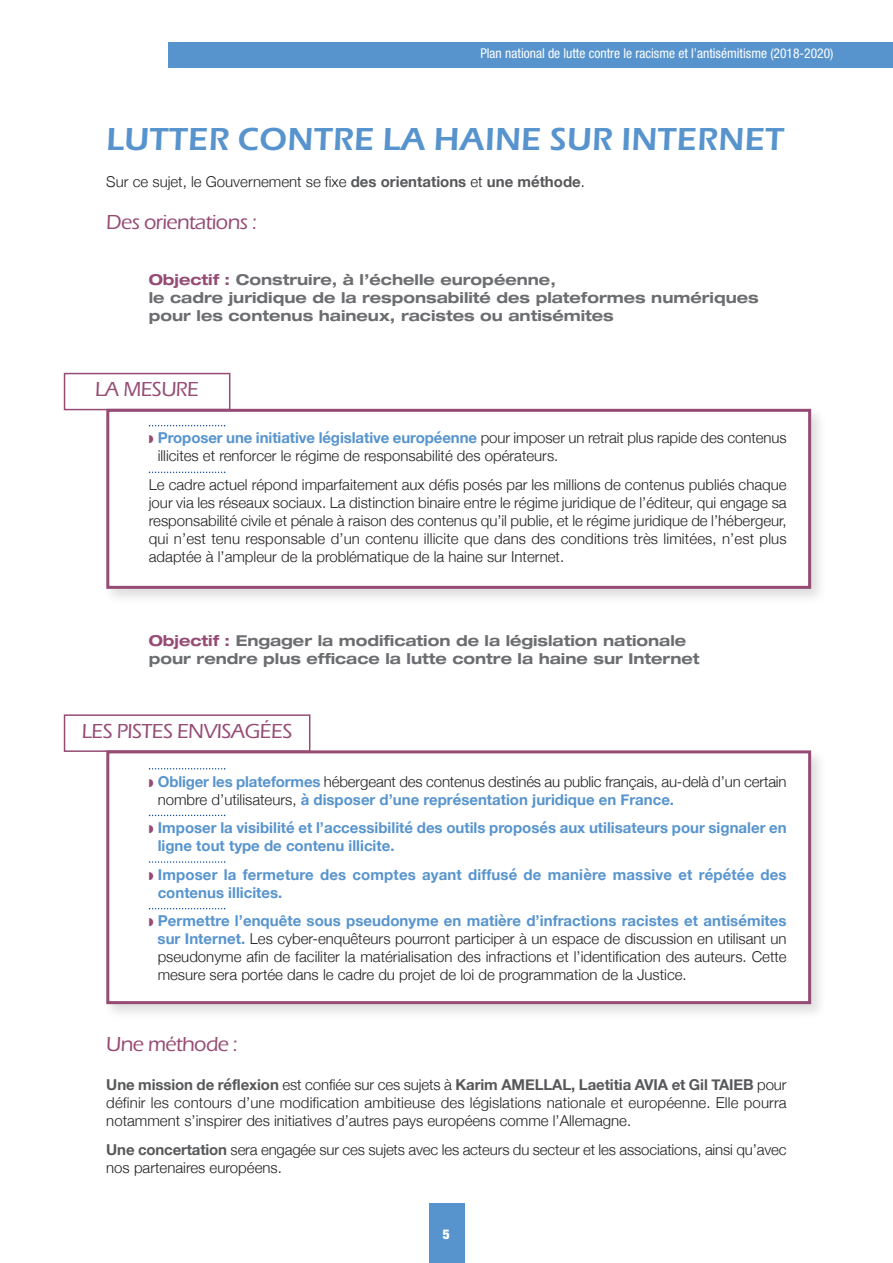
<style>
.page{position:relative;width:893px;height:1263px;background:#fff}
.page>*{position:absolute;margin:0;border:0;box-sizing:border-box;transform-origin:0 0}
.t1{font:600 33px "Eras Book ITC";letter-spacing:.01em;color:#5794ce}
.t2{font:500 21px "Eras ITC";letter-spacing:-.03em;color:#964b74}
.t3{font:300 15px/18px "Helvetica Neue";color:#231f20}
.t4{font:700 expanded 15px/18px "Helvetica Neue LT Pro";color:#6c6d70}
.t5{font:700 15px/18px "Helvetica Neue";color:#5794ce}
.t6{font:condensed 13.5px "Helvetica Neue LT Pro";color:#fff}
.t7{font:900 condensed 13.5px "Helvetica Neue";color:#fff}
.s1{font-weight:700;color:#57585a}
.s2{color:#964b74}
.s3{font-weight:700;color:#5794ce}
</style>
<div class="page">
<div style="left:429px;top:1204px;width:35px;height:59px;background:#5794ce"></div>
<div style="left:169px;top:43px;width:724px;height:25px;background:#5794ce"></div>
<img style="left:100px;top:403px;width:720px;height:195px">
<div style="left:109px;top:412px;width:699px;height:174px;background:#fff"></div>
<div style="left:106px;top:409px;width:705px;height:180px;border:3px solid #964b74"></div>
<img style="left:106px;top:744px;width:714px;height:269px">
<div style="left:109px;top:753px;width:699px;height:248px;background:#fff"></div>
<div style="left:106px;top:750px;width:705px;height:254px;border:3px solid #964b74"></div>
<svg style="left:149px;top:425px;width:76px;height:1px"></svg>
<svg style="left:149px;top:472px;width:76px;height:1px"></svg>
<svg style="left:149px;top:768px;width:76px;height:1px"></svg>
<svg style="left:149px;top:815px;width:76px;height:1px"></svg>
<svg style="left:149px;top:861px;width:76px;height:2px"></svg>
<svg style="left:149px;top:908px;width:76px;height:1px"></svg>
<div style="left:64px;top:373px;width:166px;height:37px;border:2px solid #964b74"></div>
<div style="left:64px;top:714px;width:246px;height:38px;border:2px solid #964b74"></div>
<p class="t6" style="left:480px;top:49px;width:355px">Plan national de lutte contre le racisme et l’antisémitisme (2018-2020)</p>
<h1 class="t1" style="left:107px;top:120px;width:679px">LUTTER CONTRE LA HAINE SUR INTERNET</h1>
<p class="t3" style="left:106px;top:172px;width:480px">Sur ce sujet, le Gouvernement se fixe <span class="s1">des orientations</span> et <span class="s1">une méthode</span>.</p>
<h2 class="t2" style="left:106px;top:210px;width:152px">Des orientations :</h2>
<p class="t4" style="left:149px;top:272px;width:611px"><span class="s2">Objectif :</span> Construire, à l’échelle européenne,<br>le cadre juridique de la responsabilité des plateformes numériques pour les contenus haineux, racistes ou antisémites</p>
<h2 class="t2" style="left:95px;top:378px;width:105px">LA MESURE</h2>
<p class="t3" style="left:158px;top:429px;width:630px"><span class="s3">Proposer une initiative législative européenne</span> pour imposer un retrait plus rapide des contenus illicites et renforcer le régime de responsabilité des opérateurs.</p>
<p class="t3" style="left:149px;top:475px;width:639px;text-align:justify">Le cadre actuel répond imparfaitement aux défis posés par les millions de contenus publiés chaque jour via les réseaux sociaux. La distinction binaire entre le régime juridique de l’éditeur, qui engage sa responsabilité civile et pénale à raison des contenus qu’il publie, et le régime juridique de l’hébergeur, qui n’est tenu responsable d’un contenu illicite que dans des conditions très limitées, n’est plus adaptée à l’ampleur de la problématique de la haine sur Internet.</p>
<p class="t4" style="left:149px;top:633px;width:552px"><span class="s2">Objectif :</span> Engager la modification de la législation nationale pour rendre plus efficace la lutte contre la haine sur Internet</p>
<h2 class="t2" style="left:82px;top:719px;width:212px">LES PISTES ENVISAGÉES</h2>
<p class="t3" style="left:158px;top:772px;width:630px"><span class="s3">Obliger les plateformes</span> hébergeant des contenus destinés au public français, au-delà d’un certain nombre d’utilisateurs, <span class="s3">à disposer d’une représentation juridique en France.</span></p>
<p class="t5" style="left:158px;top:818px;width:630px">Imposer la visibilité et l’accessibilité des outils proposés aux utilisateurs pour signaler en ligne tout type de contenu illicite.</p>
<p class="t5" style="left:158px;top:865px;width:630px">Imposer la fermeture des comptes ayant diffusé de manière massive et répétée des contenus illicites.</p>
<p class="t3" style="left:158px;top:912px;width:630px;text-align:justify"><span class="s3">Permettre l’enquête sous pseudonyme en matière d’infractions racistes et antisémites sur Internet.</span> Les cyber-enquêteurs pourront participer à un espace de discussion en utilisant un pseudonyme afin de faciliter la matérialisation des infractions et l’identification des auteurs. Cette mesure sera portée dans le cadre du projet de loi de programmation de la Justice.</p>
<h2 class="t2" style="left:106px;top:1032px;width:133px">Une méthode :</h2>
<p class="t3" style="left:106px;top:1075px;width:682px;text-align:justify"><span class="s1">Une mission de réflexion</span> est confiée sur ces sujets à <span class="s1">Karim AMELLAL, Laetitia AVIA et Gil TAIEB</span> pour définir les contours d’une modification ambitieuse des législations nationale et européenne. Elle pourra notamment s’inspirer des initiatives d’autres pays européens comme l’Allemagne.</p>
<p class="t3" style="left:106px;top:1140px;width:682px"><span class="s1">Une concertation</span> sera engagée sur ces sujets avec les acteurs du secteur et les associations, ainsi qu’avec nos partenaires européens.</p>
<p class="t7" style="left:443px;top:1222px;width:9px">5</p>
</div>
